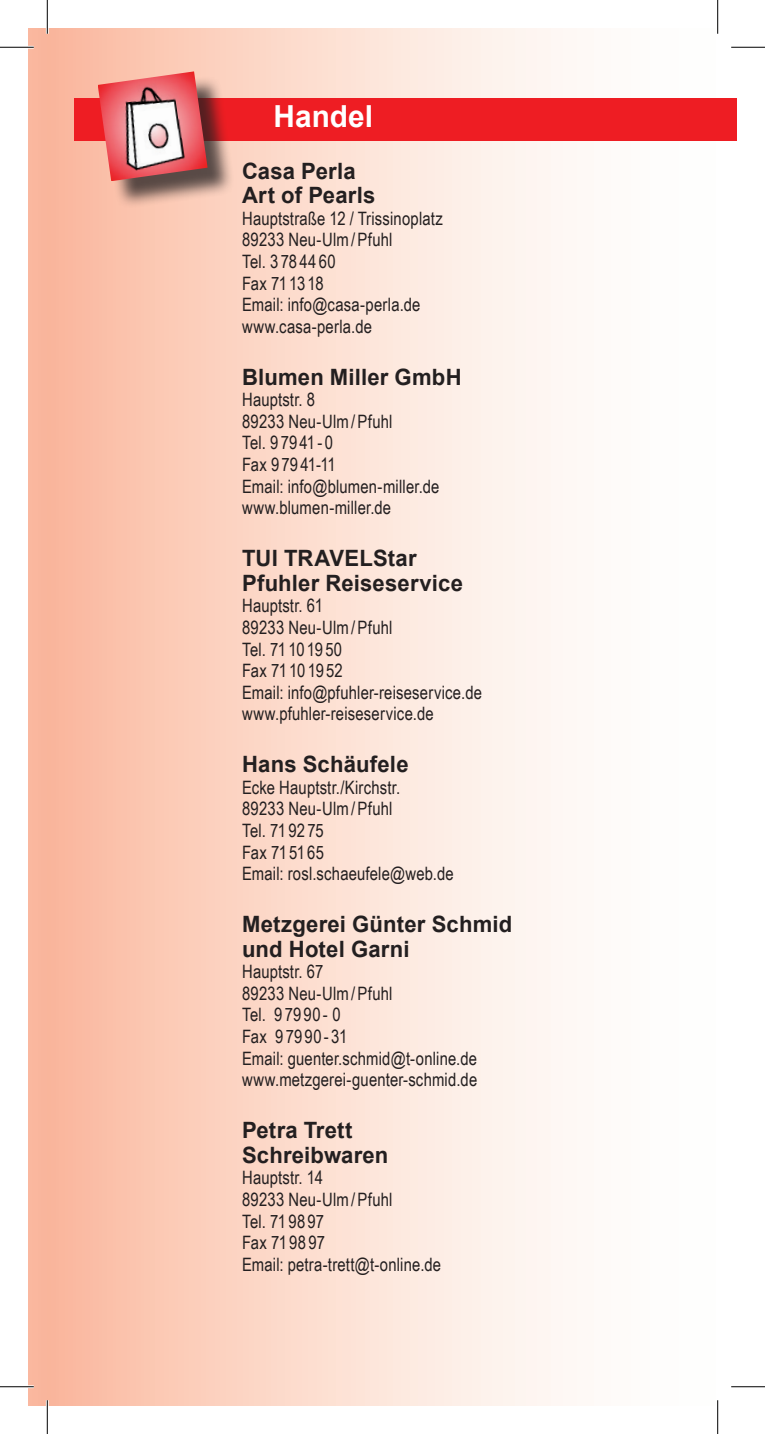
<style>
.page{position:relative;width:765px;height:1434px;background:#fff}
.page>*{position:absolute;margin:0;border:0;box-sizing:border-box;transform-origin:0 0}
.t1{font:700 30.38px "Arial";color:#fff}
.t2{font:700 22.5px/24.8px "Arial";letter-spacing:.01em;color:#231f20}
.t3{font:18.45px/21.6px "Arial Narrow";letter-spacing:.01em;color:#231f20}
</style>
<div class="page">
<div style="left:47px;top:28px;width:689px;height:1378px;background:linear-gradient(to right,#fbbea5,#fff)"></div>
<div style="left:28px;top:28px;width:21px;height:1378px;background:#f9b69d"></div>
<div style="left:74px;top:98px;width:662px;height:42px;background:#ee1d23"></div>
<div style="left:102px;top:76px;width:133px;height:132px;background:#231f20;opacity:.75"></div>
<img style="left:98px;top:71px;width:109px;height:110px">
<hr style="left:0;top:46px;width:34px;height:3px;background:#fff">
<hr style="left:730px;top:46px;width:34px;height:3px;background:#fff">
<hr style="left:0;top:1385px;width:34px;height:3px;background:#fff">
<hr style="left:730px;top:1385px;width:34px;height:3px;background:#fff">
<hr style="left:46px;top:0;width:3px;height:34px;background:#fff">
<hr style="left:46px;top:1400px;width:3px;height:34px;background:#fff">
<hr style="left:716px;top:0;width:2px;height:34px;background:#fff">
<hr style="left:716px;top:1400px;width:2px;height:34px;background:#fff">
<hr style="left:0;top:47px;width:34px;height:1px;background:#000">
<hr style="left:730px;top:47px;width:34px;height:1px;background:#000">
<hr style="left:0;top:1386px;width:34px;height:1px;background:#000">
<hr style="left:730px;top:1386px;width:34px;height:1px;background:#000">
<hr style="left:47px;top:0;width:1px;height:34px;background:#000">
<hr style="left:47px;top:1400px;width:1px;height:34px;background:#000">
<hr style="left:717px;top:0;width:1px;height:34px;background:#000">
<hr style="left:717px;top:1400px;width:1px;height:34px;background:#000">
<h1 class="t1" style="left:273px;top:96px;width:101px">Handel</h1>
<p class="t2" style="left:242px;top:159px;width:135px">Casa Perla<br>Art of Pearls</p>
<p class="t3" style="left:242px;top:207px;width:202px">Hauptstraße 12 / Trissinoplatz<br>89233 Neu-Ulm/Pfuhl<br>Tel. 3784460<br>Fax 71 13 18<br>Email: info@casa-perla.de www.casa-perla.de</p>
<p class="t2" style="left:242px;top:365px;width:221px">Blumen Miller GmbH</p>
<p class="t3" style="left:242px;top:388px;width:199px">Hauptstr. 8<br>89233 Neu-Ulm/Pfuhl<br>Tel. 9 79 41 - 0<br>Fax 9 79 41-11<br>Email: info@blumen-miller.de www.blumen-miller.de</p>
<p class="t2" style="left:242px;top:546px;width:222px">TUI TRAVELStar<br>Pfuhler Reiseservice</p>
<p class="t3" style="left:242px;top:594px;width:241px">Hauptstr. 61<br>89233 Neu-Ulm/Pfuhl<br>Tel. 71 10 19 50<br>Fax 71 10 19 52<br>Email: info@pfuhler-reiseservice.de www.pfuhler-reiseservice.de</p>
<p class="t2" style="left:242px;top:753px;width:168px">Hans Schäufele</p>
<p class="t3" style="left:242px;top:776px;width:213px">Ecke Hauptstr./Kirchstr.<br>89233 Neu-Ulm/Pfuhl<br>Tel. 71 92 75<br>Fax 715165<br>Email: rosl.schaeufele@web.de</p>
<p class="t2" style="left:242px;top:912px;width:272px">Metzgerei Günter Schmid und Hotel Garni</p>
<p class="t3" style="left:242px;top:960px;width:236px">Hauptstr. 67<br>89233 Neu-Ulm/Pfuhl<br>Tel. 97990- 0<br>Fax 97990-31<br>Email: guenter.schmid@t-online.de www.metzgerei-guenter-schmid.de</p>
<p class="t2" style="left:242px;top:1118px;width:148px">Petra Trett<br>Schreibwaren</p>
<p class="t3" style="left:242px;top:1166px;width:200px">Hauptstr. 14<br>89233 Neu-Ulm/Pfuhl<br>Tel. 71 98 97<br>Fax 719897<br>Email: petra-trett@t-online.de</p>
</div>
